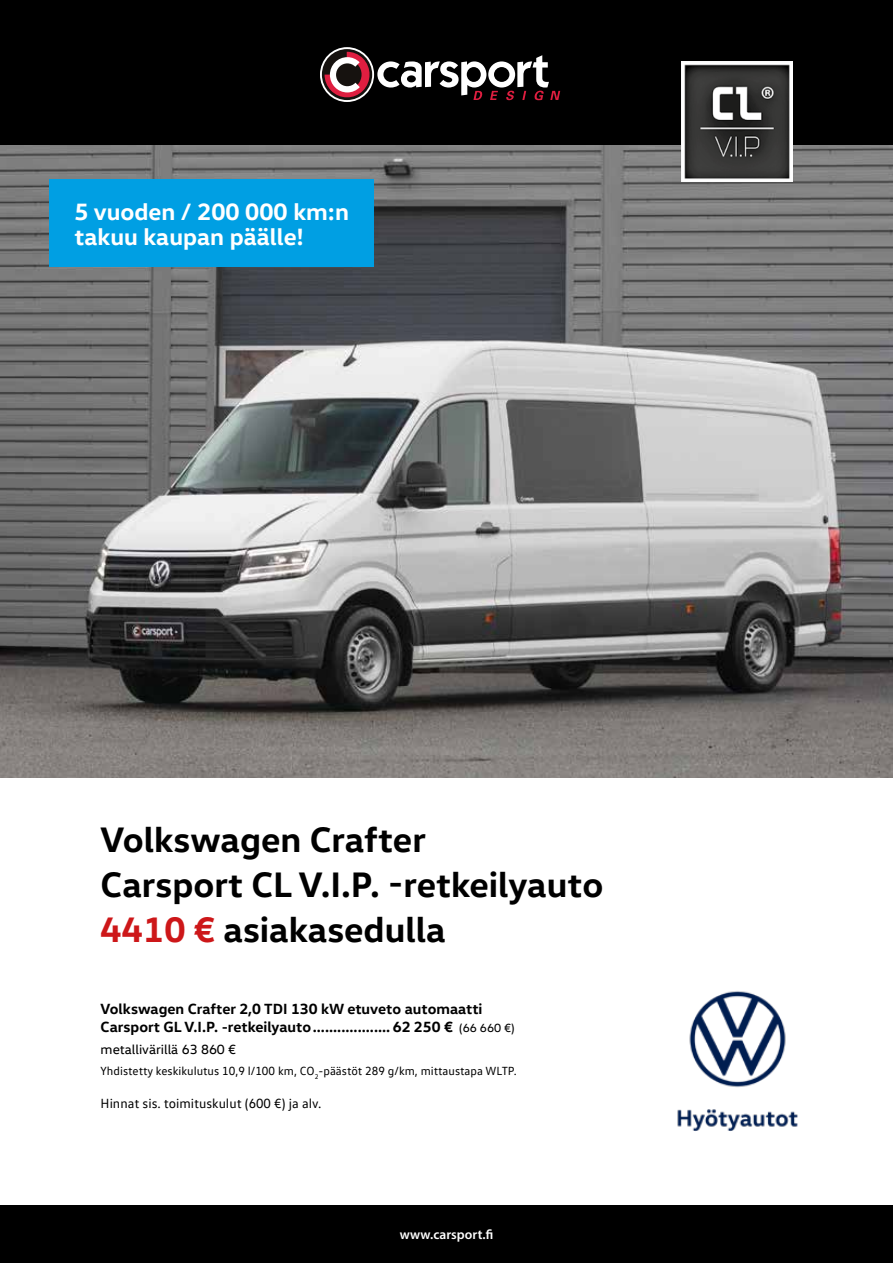
<style>
.page{position:relative;width:893px;height:1263px;background:#fff}
.page>*{position:absolute;margin:0;border:0;box-sizing:border-box;transform-origin:0 0}
.t1{font:700 36px/45px "VW Head";color:#000}
.t2{font:700 24px/25.5px "VW Head";color:#fff}
.t3{font:700 15px/18px "VW Head";color:#000}
.t4{font:13.5px "VW Text";color:#000}
.t5{font:13.5px "VW Head";color:#000}
.t6{font:600 13.5px "Myriad Pro";letter-spacing:.005em;color:#fff}
.t7{font:12px "VW Text";color:#000}
.s1{color:#cd1719}
.s2{font-weight:400;font-size:12px}
</style>
<div class="page">
<img style="left:0;top:145px;width:893px;height:632px">
<img style="left:677px;top:991px;width:121px;height:140px">
<div style="left:0;top:0;width:893px;height:145px;background:#000"></div>
<svg style="left:320px;top:47px;width:240px;height:55px"></svg>
<div style="left:49px;top:179px;width:325px;height:88px;background:#009fe3"></div>
<div style="left:0;top:1205px;width:893px;height:58px;background:#000"></div>
<img style="left:682px;top:62px;width:111px;height:119px">
<h2 class="t2" style="left:75px;top:198px;width:276px">5 vuoden / 200 000 km:n takuu kaupan päälle!</h2>
<h1 class="t1" style="left:101px;top:815px;width:504px">Volkswagen Crafter<br>Carsport CL V.I.P. -retkeilyauto<br><span class="s1">4410 €</span> asiakasedulla</h1>
<p class="t3" style="left:101px;top:999px;width:416px">Volkswagen Crafter 2,0 TDI 130 kW etuveto automaatti<br>Carsport GL V.I.P. -retkeilyauto................... 62 250 € <span class="s2">(66 660 €)</span></p>
<p class="t5" style="left:101px;top:1041px;width:137px">metallivärillä 63 860 €</p>
<p class="t7" style="left:101px;top:1063px;width:418px">Yhdistetty keskikulutus 10,9 l/100 km, CO<sub>2</sub>-päästöt 289 g/km, mittaustapa WLTP.</p>
<p class="t4" style="left:101px;top:1095px;width:222px">Hinnat sis. toimituskulut (600 €) ja alv.</p>
<p class="t6" style="left:400px;top:1226px;width:95px">www.carsport.fi</p>
</div>
